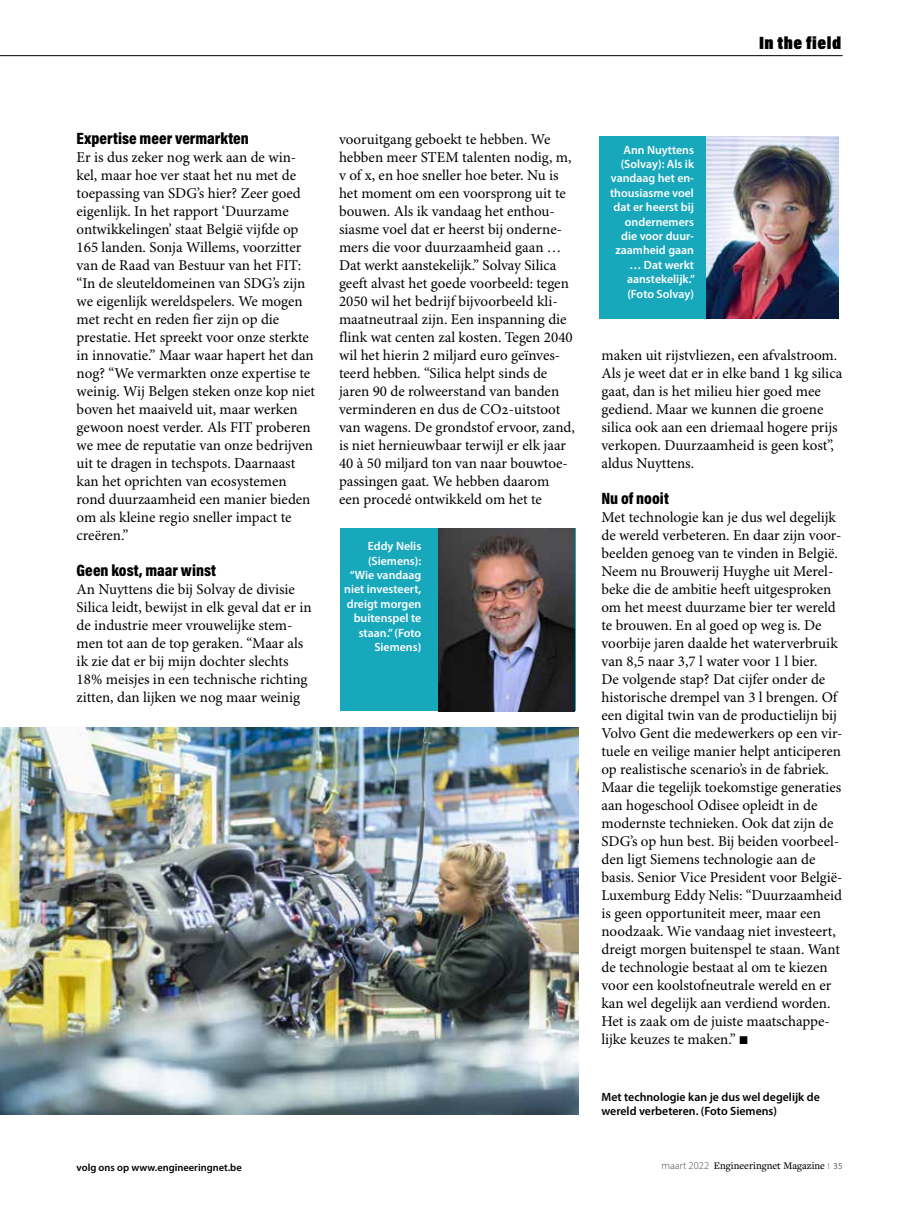
<style>
.page{position:relative;width:915px;height:1212px;background:#fff}
.page>*{position:absolute;margin:0;border:0;box-sizing:border-box;transform-origin:0 0}
.t1{font:900 18px "Acumin Pro Cond";letter-spacing:.03em;color:#000}
.t2{font:900 16.5px "Acumin Pro Cond";color:#000}
.t3{font:15px/18px "Minion Pro";color:#000}
.t4{font:600 12px/14.4px "Myriad Pro";color:#fff;text-align:right}
.t5{font:600 12px/14.4px "Myriad Pro";color:#000}
.t6{font:500 10.5px "Freight Text Pro";color:#000}
.t7{font:600 10.5px "Myriad Pro";color:#000}
.s1{font-family:"Menlo";font-weight:700}
.s2{font-family:"Myriad Pro";font-weight:300;color:#4a4a49}
.s3{font-family:"Myriad Pro";font-weight:600;font-size:9px;color:#b3b2b2}
.s4{font-family:"Myriad Pro";font-weight:300;font-size:9px}
</style>
<div class="page">
<hr style="left:0;top:55px;width:842px;height:1px;background:#000">
<img style="left:0;top:727px;width:578px;height:387px">
<div style="left:340px;top:528px;width:235px;height:183px;background:#18a8bc"></div>
<img style="left:438px;top:528px;width:136px;height:183px">
<div style="left:599px;top:136px;width:235px;height:183px;background:#18a8bc"></div>
<img style="left:706px;top:136px;width:132px;height:183px">
<p class="t1" style="left:758px;top:31px;width:84px">In the field</p>
<p class="t2" style="left:77px;top:128px;width:174px">Expertise meer vermarkten</p>
<p class="t3" style="left:77px;top:149px;width:240px">Er is dus zeker nog werk aan de win&shy;kel, maar hoe ver staat het nu met de toepassing van SDG’s hier? Zeer goed eigenlijk. In het rapport ‘Duurzame ontwikkelingen’ staat België vijfde op 165 landen. Sonja Willems, voorzitter van de Raad van Bestuur van het FIT: “In de sleuteldomeinen van SDG’s zijn we eigenlijk wereldspelers. We mogen met recht en reden fier zijn op die prestatie. Het spreekt voor onze sterkte in innovatie.” Maar waar hapert het dan nog? “We vermarkten onze expertise te weinig. Wij Belgen steken onze kop niet boven het maaiveld uit, maar werken gewoon noest verder. Als FIT proberen we mee de reputatie van onze bedrijven uit te dragen in techspots. Daarnaast kan het oprichten van ecosystemen rond duurzaamheid een manier bieden om als kleine regio sneller impact te creëren.”</p>
<p class="t2" style="left:77px;top:560px;width:141px">Geen kost, maar winst</p>
<p class="t3" style="left:77px;top:581px;width:236px">An Nuyttens die bij Solvay de divisie Silica leidt, bewijst in elk geval dat er in de industrie meer vrouwelijke stem&shy;men tot aan de top geraken. “Maar als ik zie dat er bij mijn dochter slechts 18% meisjes in een technische richting zitten, dan lijken we nog maar weinig</p>
<p class="t3" style="left:339px;top:131px;width:237px">vooruitgang geboekt te hebben. We hebben meer STEM talenten nodig, m, v of x, en hoe sneller hoe beter. Nu is het moment om een voorsprong uit te bouwen. Als ik vandaag het enthou&shy;siasme voel dat er heerst bij onderne&shy;mers die voor duurzaamheid gaan … Dat werkt aanstekelijk.” Solvay Silica geeft alvast het goede voorbeeld: tegen 2050 wil het bedrijf bijvoorbeeld kli&shy;maatneutraal zijn. Een inspanning die flink wat centen zal kosten. Tegen 2040 wil het hierin 2 miljard euro geïnves&shy;teerd hebben. “Silica helpt sinds de jaren 90 de rolweerstand van banden verminderen en dus de CO2-uitstoot van wagens. De grondstof ervoor, zand, is niet hernieuwbaar terwijl er elk jaar 40 à 50 miljard ton van naar bouwtoe&shy;passingen gaat. We hebben daarom<br>een procedé ontwikkeld om het te</p>
<p class="t4" style="left:344px;top:539px;width:78px">Eddy Nelis (Siemens): “Wie vandaag niet investeert, dreigt morgen buitenspel te staan.” (Foto<br>Siemens)</p>
<p class="t4" style="left:610px;top:142px;width:86px">Ann Nuyttens (Solvay): Als ik vandaag het en&shy;thousiasme voel dat er heerst bij ondernemers die voor duur&shy;zaamheid gaan … Dat werkt aanstekelijk.” (Foto Solvay)</p>
<p class="t3" style="left:601px;top:347px;width:242px">maken uit rijstvliezen, een afvalstroom.<br>Als je weet dat er in elke band 1 kg silica gaat, dan is het milieu hier goed mee gediend. Maar we kunnen die groene silica ook aan een driemaal hogere prijs verkopen. Duurzaamheid is geen kost”, aldus Nuyttens.</p>
<p class="t2" style="left:601px;top:488px;width:69px">Nu of nooit</p>
<p class="t3" style="left:601px;top:509px;width:242px">Met technologie kan je dus wel degelijk de wereld verbeteren. En daar zijn voor&shy;beelden genoeg van te vinden in België.<br>Neem nu Brouwerij Huyghe uit Merel&shy;beke die de ambitie heeft uitgesproken om het meest duurzame bier ter wereld te brouwen. En al goed op weg is. De voorbije jaren daalde het waterverbruik van 8,5 naar 3,7 l water voor 1 l bier.<br>De volgende stap? Dat cijfer onder de historische drempel van 3 l brengen. Of een digital twin van de productielijn bij Volvo Gent die medewerkers op een vir&shy;tuele en veilige manier helpt anticiperen op realistische scenario’s in de fabriek.<br>Maar die tegelijk toekomstige generaties aan hogeschool Odisee opleidt in de modernste technieken. Ook dat zijn de SDG’s op hun best. Bij beiden voorbeel&shy;den ligt Siemens technologie aan de basis. Senior Vice President voor België-Luxemburg Eddy Nelis: “Duurzaamheid is geen opportuniteit meer, maar een noodzaak. Wie vandaag niet investeert, dreigt morgen buitenspel te staan. Want de technologie bestaat al om te kiezen voor een koolstofneutrale wereld en er kan wel degelijk aan verdiend worden.<br>Het is zaak om de juiste maatschappe&shy;lijke keuzes te maken.” <span class="s1">◼</span></p>
<p class="t5" style="left:601px;top:1089px;width:220px">Met technologie kan je dus wel degelijk de wereld verbeteren. (Foto Siemens)</p>
<p class="t7" style="left:77px;top:1161px;width:167px">volg ons op www.engineeringnet.be</p>
<p class="t6" style="left:661px;top:1158px;width:182px"><span class="s2">maart 2022</span> Engineeringnet Magazine <span class="s3">I</span> <span class="s4">35</span></p>
</div>
